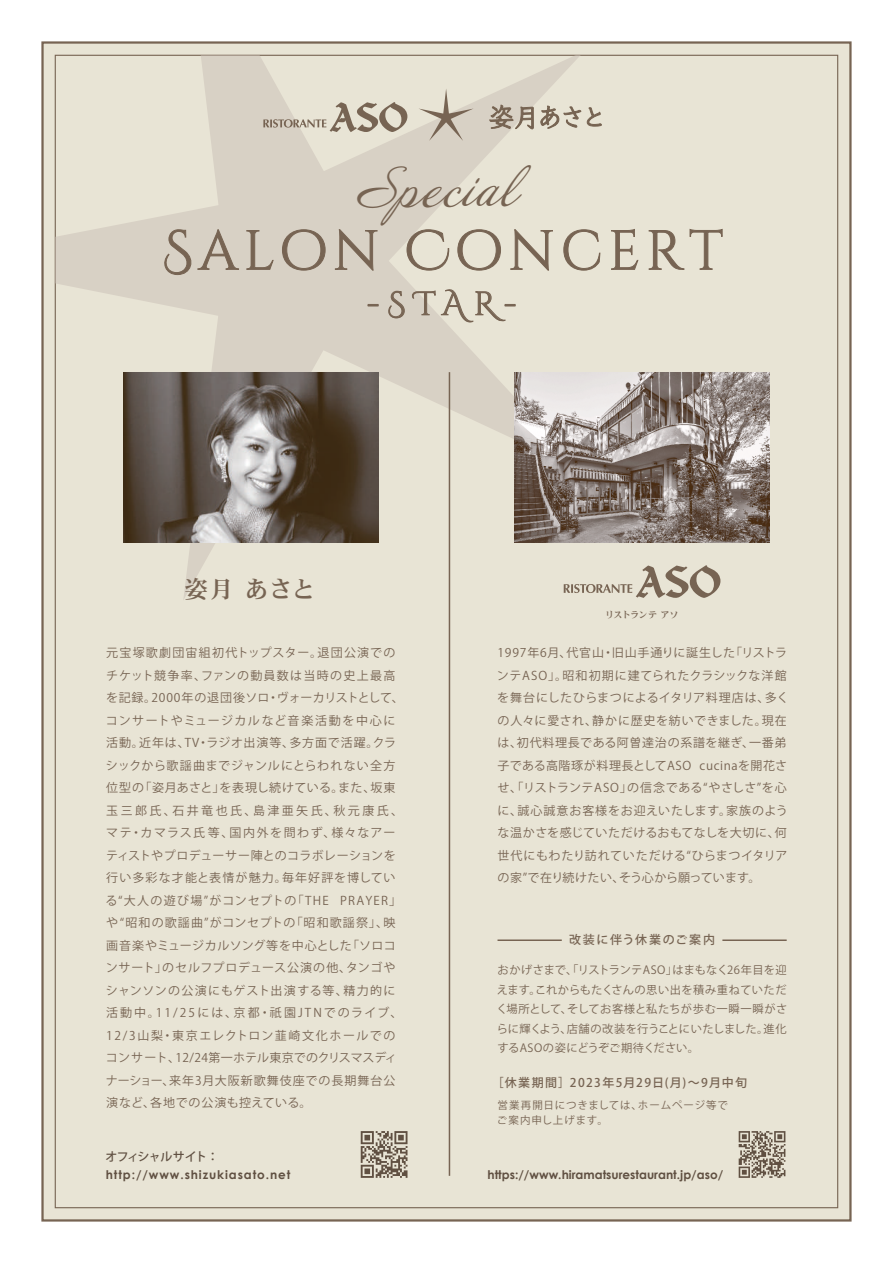
<style>
.page{position:relative;width:893px;height:1263px;background:#fff}
.page>*{position:absolute;margin:0;border:0;box-sizing:border-box;transform-origin:0 0}
.t1{font:55.5px "Cinzel Decorative";letter-spacing:.1em;color:#776453}
.t2{font:49.5px "Annabelle JF";color:#776453}
.t3{font:33px "Cinzel Decorative";color:#776453}
.t4{font:24px "Heisei Min Std W7";letter-spacing:.03em;color:#776453}
.t5{font:12px/22.5px "Koz Go Pr 6 N";letter-spacing:.06em;color:#776453}
.t6{font:700 12px "Century Gothic";color:#605042}
.t7{font:700 12px "Century Gothic";letter-spacing:.075em;color:#605042}
.t8{font:500 12px "Koz Go Pr 6 N";letter-spacing:.115em;color:#776453}
.t9{font:500 12px "Koz Go Pr 6 N";letter-spacing:.14em;color:#776453}
.t10{font:500 12px "Koz Go Pr 6 N";letter-spacing:-.06em;color:#605042}
.t11{font:11.25px/19.5px "Koz Go Pr 6 N";letter-spacing:.005em;color:#776453;text-align:justify}
.t12{font:10.5px/15px "Koz Go Pr 6 N";letter-spacing:.08em;color:#776453}
.t13{font:9px "Heisei Min Std W7";letter-spacing:-.06em;color:#776453}
</style>
<div class="page">
<div style="left:41px;top:41px;width:811px;height:1180px;background:#e8e4d5;border:2px solid #776453"></div>
<svg style="left:55px;top:55px;width:529px;height:546px"></svg>
<img style="left:123px;top:372px;width:255px;height:170px">
<img style="left:514px;top:372px;width:256px;height:170px">
<svg style="left:564px;top:565px;width:156px;height:33px"></svg>
<hr style="left:449px;top:372px;width:1px;height:804px;background:#776453">
<svg style="left:361px;top:1131px;width:46px;height:47px"></svg>
<svg style="left:739px;top:1131px;width:46px;height:47px"></svg>
<hr style="left:497px;top:939px;width:65px;height:2px;background:#776453">
<hr style="left:722px;top:939px;width:65px;height:2px;background:#776453">
<svg style="left:490px;top:105px;width:44px;height:24px"></svg>
<svg style="left:541px;top:106px;width:40px;height:22px"></svg>
<svg style="left:587px;top:108px;width:15px;height:18px"></svg>
<svg style="left:263px;top:102px;width:144px;height:30px"></svg>
<svg style="left:419px;top:89px;width:55px;height:52px"></svg>
<svg style="left:368px;top:304px;width:11px;height:2px"></svg>
<svg style="left:386px;top:290px;width:49px;height:28px"></svg>
<svg style="left:441px;top:287px;width:75px;height:36px"></svg>
<svg style="left:161px;top:229px;width:78px;height:46px;background:#ccc4b7"></svg>
<svg style="left:246px;top:230px;width:28px;height:40px"></svg>
<svg style="left:282px;top:229px;width:43px;height:41px;background:#cac2b5"></svg>
<svg style="left:335px;top:229px;width:42px;height:41px;background:#c8c0b3"></svg>
<svg style="left:407px;top:229px;width:42px;height:41px"></svg>
<svg style="left:457px;top:229px;width:44px;height:41px"></svg>
<svg style="left:510px;top:229px;width:43px;height:41px"></svg>
<svg style="left:563px;top:229px;width:37px;height:41px"></svg>
<svg style="left:611px;top:229px;width:27px;height:41px"></svg>
<svg style="left:649px;top:230px;width:35px;height:40px"></svg>
<svg style="left:690px;top:229px;width:32px;height:41px"></svg>
<h2 class="t2" style="left:355px;top:159px;width:163px;rotate:-1deg">Special</h2>
<h1 class="t1" style="left:162px;top:217px;width:562px">Salon Concert</h1>
<h3 class="t3" style="left:367px;top:283px;width:151px">-STAR-</h3>
<h3 class="t4" style="left:184px;top:574px;width:133px">姿月あさと</h3>
<p class="t13" style="left:605px;top:609px;width:75px">リストランテアソ</p>
<p class="t5" style="left:106px;top:642px;width:300px">元宝塚歌劇団宙組初代トップスター。退団公演でのチケット競争率、ファンの動員数は当時の史上最高を記録。2000年の退団後ソロ・ヴォーカリストとして、コンサートやミュージカルなど音楽活動を中心に活動。近年は、TV・ラジオ出演等、多方面で活躍。クラシックから歌謡曲までジャンルにとらわれない全方位型の「姿月あさと」を表現し続けている。また、坂東玉三郎氏、石井竜也氏、島津亜矢氏、秋元康氏、マテ・カマラス氏等、国内外を問わず、様々なアーティストやプロデューサー陣とのコラボレーションを行い多彩な才能と表情が魅力。毎年好評を博している“大人の遊び場”がコンセプトの「THE PRAYER」や“昭和の歌謡曲”がコンセプトの「昭和歌謡祭」、映画音楽やミュージカルソング等を中心とした「ソロコンサート」のセルフプロデュース公演の他、タンゴやシャンソンの公演にもゲスト出演する等、精力的に活動中。11/25には、京都・祇園JTNでのライブ、<br>12/3山梨・東京エレクトロン韮崎文化ホールでのコンサート、12/24第一ホテル東京でのクリスマスディナーショー、来年3月大阪新歌舞伎座での長期舞台公演など、各地での公演も控えている。</p>
<p class="t10" style="left:105px;top:1150px;width:115px">オフィシャルサイト：</p>
<p class="t7" style="left:106px;top:1166px;width:186px">http://www.shizukiasato.net</p>
<p class="t5" style="left:497px;top:642px;width:293px">1997年6月、代官山・旧山手通りに誕生した「リストランテASO」。昭和初期に建てられたクラシックな洋館を舞台にしたひらまつによるイタリア料理店は、多くの人々に愛され、静かに歴史を紡いできました。現在は、初代料理長である阿曽達治の系譜を継ぎ、一番弟子である高階琢が料理長としてASO cucinaを開花させ、「リストランテASO」の信念である“やさしさ”を心に、誠心誠意お客様をお迎えいたします。家族のような温かさを感じていただけるおもてなしを大切に、何世代にもわたり訪れていただける“ひらまつイタリアの家”で在り続けたい、そう心から願っています。</p>
<p class="t9" style="left:569px;top:932px;width:148px">改装に伴う休業のご案内</p>
<p class="t11" style="left:497px;top:961px;width:292px">おかげさまで、「リストランテASO」はまもなく26年目を迎えます。これからもたくさんの思い出を積み重ねていただく場所として、そしてお客様と私たちが歩む一瞬一瞬がさらに輝くよう、店舗の改装を行うことにいたしました。進化するASOの姿にどうぞご期待ください。</p>
<p class="t8" style="left:492px;top:1076px;width:257px">［休業期間］2023年5月29日(月)～9月中旬</p>
<p class="t12" style="left:497px;top:1097px;width:233px">営業再開日につきましては、ホームページ等でご案内申し上げます。</p>
<p class="t6" style="left:487px;top:1166px;width:237px">https://www.hiramatsurestaurant.jp/aso/</p>
</div>
